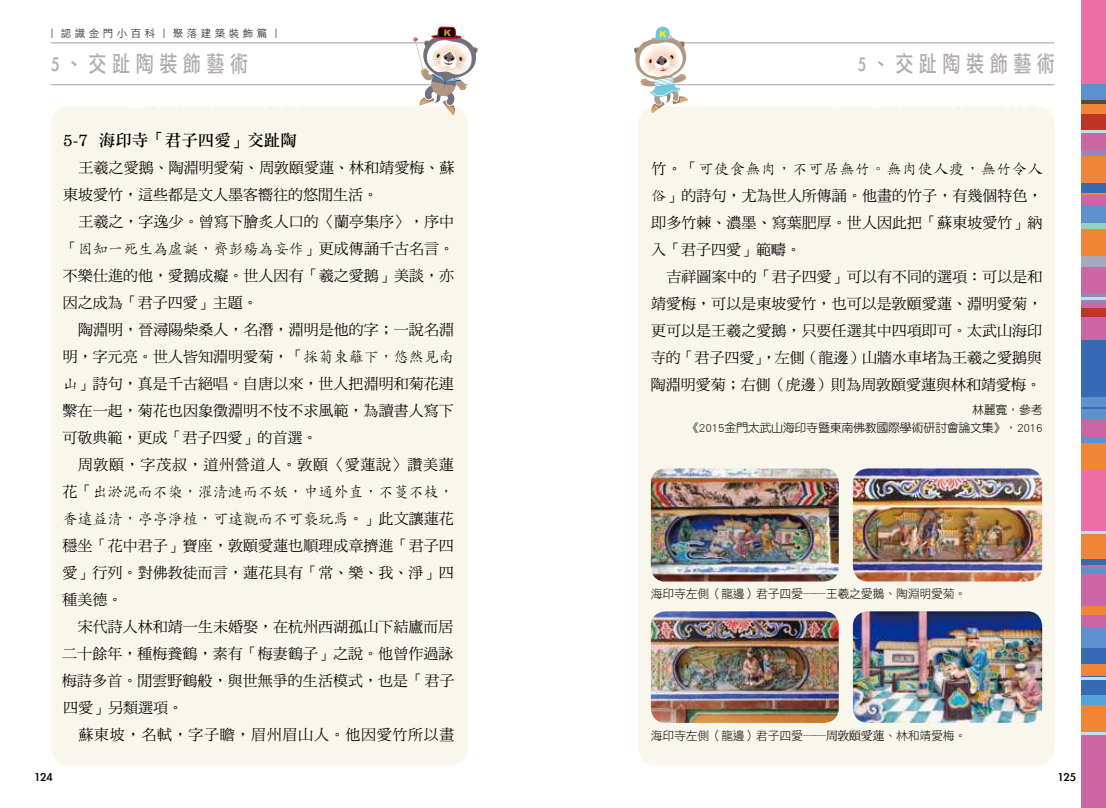
<style>
.page{position:relative;width:1106px;height:808px;background:#fff}
.page>*{position:absolute;margin:0;border:0;box-sizing:border-box;transform-origin:0 0}
.t1{font:22.5px "Li Gothic Med";letter-spacing:.31em;color:#b2adb1;scale:.8 1}
.t2{font:16.5px "DF Li Song Std W5";color:#000}
.t3{font:15px/27px "DF Ming Std W5";letter-spacing:.005em;color:#000;text-align:justify}
.t4{font:15px/27px "DF Kai Shu Std W3";letter-spacing:.005em;color:#000}
.t5{font:15px "DF Ming Std W5";letter-spacing:.045em;color:#000}
.t6{font:15px "DF Kai Shu Std W3";letter-spacing:.045em;color:#000}
.t7{font:12.9px "Li Gothic Med";color:#000;scale:1.04 1}
.t8{font:12px "DF Hei Std W3";letter-spacing:-.025em;color:#000}
.t9{font:12px/18px "DF Yuan Std W3";letter-spacing:-.025em;color:#000;text-align:right}
.t10{font:10.5px "DF Hei Std W3";color:#000}
.s1{font-family:"DF Ming Std W5"}
.s2{font-family:"DF Kai Shu Std W3"}
</style>
<div class="page">
<div style="left:51px;top:106px;width:417px;height:659px;background:#f9f7eb;border-radius:18px"></div>
<hr style="left:51px;top:84px;width:417px;height:1px;background:#b194b7">
<hr style="left:51px;top:43px;width:417px;height:1px;background:#b194b7">
<svg style="left:412px;top:27px;width:66px;height:88px"></svg>
<div style="left:638px;top:106px;width:416px;height:659px;background:#f9f7eb;border-radius:18px"></div>
<hr style="left:642px;top:84px;width:412px;height:1px;background:#b194b7">
<hr style="left:642px;top:43px;width:412px;height:1px;background:#b194b7">
<svg style="left:634px;top:26px;width:54px;height:87px"></svg>
<div style="left:1081px;top:565px;width:25px;height:66px;background:#cb67a4"></div>
<div style="left:1081px;top:732px;width:25px;height:76px;background:#cb67a4"></div>
<div style="left:1081px;top:147px;width:25px;height:53px;background:#f08437"></div>
<div style="left:1081px;top:254px;width:25px;height:14px;background:#a6aab9"></div>
<div style="left:1081px;top:335px;width:25px;height:77px;background:#376ab3"></div>
<div style="left:1081px;top:631px;width:25px;height:67px;background:#376ab3"></div>
<div style="left:1081px;top:73px;width:25px;height:31px;background:#5e90cc"></div>
<div style="left:1081px;top:267px;width:25px;height:73px;background:#cb67a4"></div>
<div style="left:1081px;top:198px;width:25px;height:31px;background:#5e90cc"></div>
<div style="left:1081px;top:293px;width:25px;height:9px;background:#9a84bc"></div>
<div style="left:1081px;top:467px;width:25px;height:74px;background:#eb6ea5"></div>
<div style="left:1081px;top:664px;width:25px;height:11px;background:#f08437"></div>
<div style="left:1081px;top:695px;width:25px;height:11px;background:#51a5dc"></div>
<div style="left:1081px;top:146px;width:25px;height:9px;background:#9a84bc"></div>
<div style="left:1081px;top:412px;width:25px;height:31px;background:#cb67a4"></div>
<div style="left:1081px;top:534px;width:25px;height:31px;background:#f08437"></div>
<div style="left:1081px;top:114px;width:25px;height:36px;background:#cb67a4"></div>
<div style="left:1081px;top:226px;width:25px;height:30px;background:#f08437"></div>
<div style="left:1081px;top:440px;width:25px;height:30px;background:#f08437"></div>
<div style="left:1081px;top:705px;width:25px;height:30px;background:#f08437"></div>
<div style="left:1081px;top:308px;width:25px;height:9px;background:#bf3523"></div>
<div style="left:1081px;top:606px;width:25px;height:9px;background:#f08437"></div>
<div style="left:1081px;top:0;width:25px;height:84px;background:#eb6ea5"></div>
<svg style="left:1081px;top:100px;width:25px;height:30px"></svg>
<div style="left:1081px;top:195px;width:25px;height:10px;background:#cb67a4"></div>
<div style="left:1081px;top:409px;width:25px;height:10px;background:#5e90cc"></div>
<div style="left:1081px;top:223px;width:25px;height:6px;background:#95d0c0"></div>
<div style="left:1081px;top:436px;width:25px;height:6px;background:#5e90cc"></div>
<div style="left:1081px;top:559px;width:25px;height:6px;background:#376ab3"></div>
<div style="left:1081px;top:568px;width:25px;height:6px;background:#5e90cc"></div>
<hr style="left:1081px;top:732px;width:25px;height:3px;background:#bbe2e8">
<hr style="left:1081px;top:677px;width:25px;height:3px;background:#bbe2e8">
<hr style="left:1081px;top:531px;width:25px;height:3px;background:#bbe2e8">
<hr style="left:1081px;top:297px;width:25px;height:3px;background:#bbe2e8">
<hr style="left:1081px;top:130px;width:25px;height:3px;background:#bbe2e8">
<div style="left:1081px;top:628px;width:25px;height:20px;background:#5e90cc"></div>
<div style="left:1081px;top:183px;width:25px;height:9px;background:#376ab3"></div>
<div style="left:1081px;top:397px;width:25px;height:9px;background:#5e90cc"></div>
<img style="left:853px;top:468px;width:189px;height:113px">
<img style="left:651px;top:468px;width:187px;height:113px">
<img style="left:853px;top:611px;width:189px;height:112px">
<img style="left:651px;top:611px;width:187px;height:112px">
<p class="t10" style="left:47px;top:28px;width:236px">︱ 認 識 金 門 小 百 科 ︱ 聚 落 建 築 裝 飾 篇 ︱</p>
<h1 class="t1" style="left:51px;top:53px;width:248px">5、交趾陶裝飾藝術</h1>
<p class="t2" style="left:63px;top:131px;width:235px">5-7 海印寺「君子四愛」交趾陶</p>
<p class="t3" style="left:63px;top:154px;width:393px;text-indent:15px">王羲之愛鵝、陶淵明愛菊、周敦頤愛蓮、林和靖愛梅、蘇東坡愛竹，這些都是文人墨客嚮往的悠閒生活。</p>
<p class="t3" style="left:78px;top:208px;width:377px">王羲之，字逸少。曾寫下膾炙人口的〈蘭亭集序〉，序中</p>
<p class="t4" style="left:63px;top:235px;width:393px"><span class="s1">「</span>固知一死生為虛誕，齊彭殤為妄作<span class="s1">」更成傳誦千古名言。</span></p>
<p class="t3" style="left:63px;top:262px;width:393px">不樂仕進的他，愛鵝成癡。世人因有「羲之愛鵝」美談，亦因之成為「君子四愛」主題。</p>
<p class="t3" style="left:63px;top:316px;width:393px;text-indent:16px">陶淵明，晉潯陽柴桑人，名潛，淵明是他的字；一說名淵明，字元亮。世人皆知淵明愛菊，「<span class="s2">採菊東籬下，悠然見南山</span>」詩句，真是千古絕唱。自唐以來，世人把淵明和菊花連繫在一起，菊花也因象徵淵明不忮不求風範，為讀書人寫下可敬典範，更成「君子四愛」的首選。</p>
<p class="t5" style="left:78px;top:457px;width:377px">周敦頤，字茂叔，道州營道人。敦頤〈愛蓮說〉讚美蓮</p>
<p class="t4" style="left:63px;top:478px;width:393px"><span class="s1">花「</span>出淤泥而不染，濯清漣而不妖，中通外直，不蔓不枝，香遠益清，亭亭淨植，可遠觀而不可褻玩焉<span class="s1">。」此文讓蓮花</span></p>
<p class="t3" style="left:62px;top:532px;width:393px">穩坐「花中君子」寶座，敦頤愛蓮也順理成章擠進「君子四愛」行列。對佛教徒而言，蓮花具有「常、樂、我、淨」四種美德。</p>
<p class="t3" style="left:62px;top:613px;width:394px;text-indent:16px">宋代詩人林和靖一生未婚娶，在杭州西湖孤山下結廬而居二十餘年，種梅養鶴，素有「梅妻鶴子」之說。他曾作過詠梅詩多首。閒雲野鶴般，與世無爭的生活模式，也是「君子四愛」另類選項。</p>
<p class="t5" style="left:79px;top:727px;width:377px">蘇東坡，名軾，字子瞻，眉州眉山人。他因愛竹所以畫</p>
<p class="t7" style="left:34px;top:770px;width:20px">124</p>
<h1 class="t1" style="left:857px;top:53px;width:248px">5、交趾陶裝飾藝術</h1>
<p class="t6" style="left:651px;top:160px;width:393px"><span class="s1">竹。「</span>可使食無肉，不可居無竹。無肉使人瘦，無竹令人</p>
<p class="t3" style="left:651px;top:182px;width:393px"><span class="s2">俗</span>」的詩句，尤為世人所傳誦。他畫的竹子，有幾個特色，即多竹棘、濃墨、寫葉肥厚。世人因此把「蘇東坡愛竹」納入「君子四愛」範疇。</p>
<p class="t3" style="left:651px;top:263px;width:393px;text-indent:16px">吉祥圖案中的「君子四愛」可以有不同的選項：可以是和靖愛梅，可以是東坡愛竹，也可以是敦頤愛蓮、淵明愛菊，更可以是王羲之愛鵝，只要任選其中四項即可。太武山海印寺的「君子四愛」，左側（龍邊）山牆水車堵為王羲之愛鵝與陶淵明愛菊；右側（虎邊）則為周敦頤愛蓮與林和靖愛梅。</p>
<p class="t9" style="left:687px;top:401px;width:357px">林麗寬，參考<br>《2015金門太武山海印寺暨東南佛教國際學術研討會論文集》，2016</p>
<p class="t8" style="left:651px;top:587px;width:317px">海印寺左側（龍邊）君子四愛<span class="s1">――</span>王羲之愛鵝、陶淵明愛菊。</p>
<p class="t8" style="left:651px;top:729px;width:317px">海印寺左側（龍邊）君子四愛<span class="s1">――周敦頤愛蓮</span>、林和靖愛梅。</p>
<p class="t7" style="left:1057px;top:770px;width:20px">125</p>
</div>
